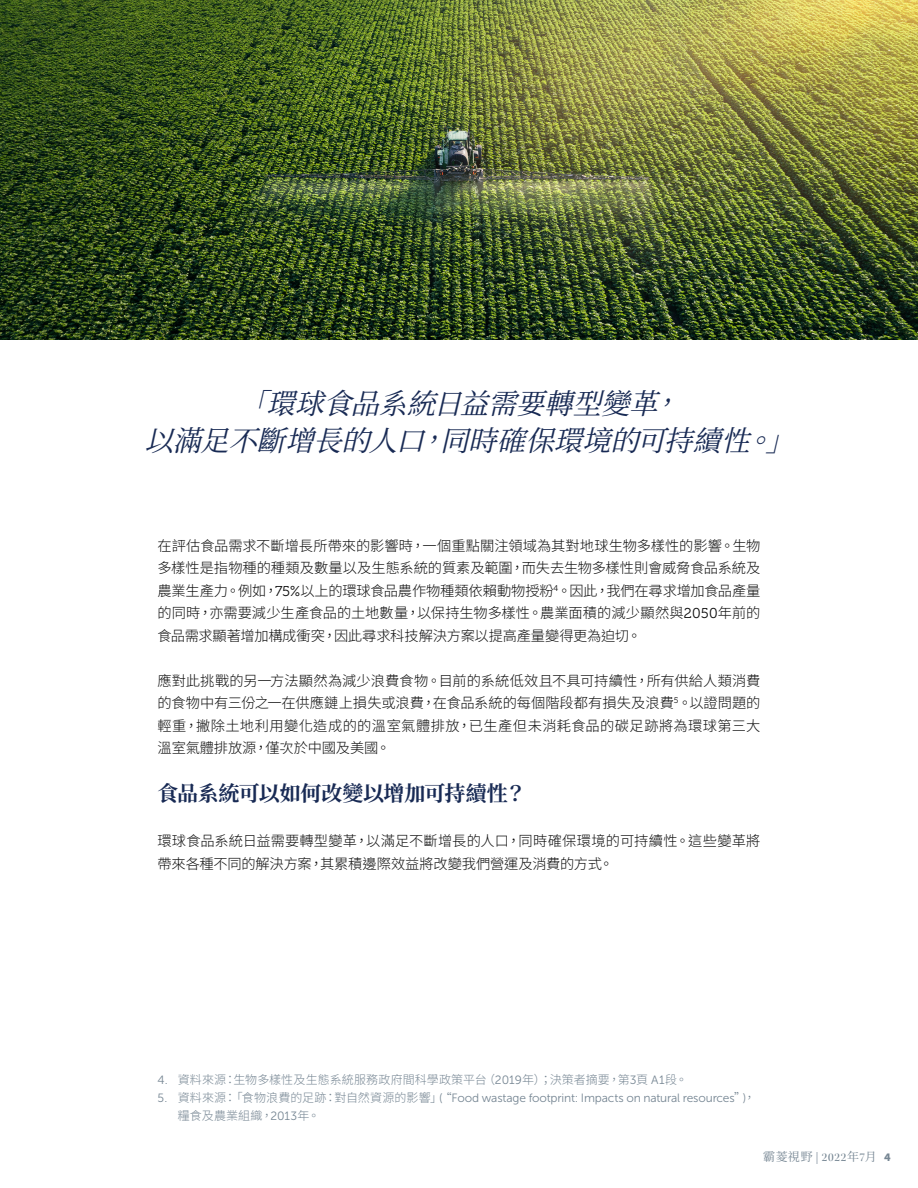
<style>
.page{position:relative;width:918px;height:1188px;background:#fff}
.page>*{position:absolute;margin:0;border:0;box-sizing:border-box;transform-origin:0 0}
.t1{font:italic 28.5px/37.5px "Source Han Serif TC";color:#182a54}
.t2{font:700 21px "Source Han Serif TC";letter-spacing:-.01em;color:#182a54}
.t3{font:300 14.25px/22.5px "Source Han Sans TC";color:#0d0d0d;text-align:justify}
.t4{font:12px/18px "Museo Sans 300";letter-spacing:-.01em;color:#768693}
.t5{font:300 12px "Source Han Sans TC";letter-spacing:.01em;color:#768693}
.t6{font:12px "Source Han Serif TC";color:#768693}
.s1{font-family:"Museo 300";font-weight:400}
.s2{font-family:"Museo Sans 300";font-weight:400}
.s3{font-family:"Source Han Sans TC";font-weight:300}
.s4{font-family:"Kepler Std Medium Disp"}
.s5{font-family:"Museo Sans 900";font-size:10.5px}
</style>
<div class="page">
<img style="left:0;top:0;width:918px;height:339px">
<p class="t1" style="left:145px;top:385px;width:669px;text-indent:95px">「環球食品系統日益需要轉型變革，<br>以滿足不斷增長的人口，同時確保環境的可持續性。」</p>
<p class="t3" style="left:158px;top:534px;width:605px">在評估食品需求不斷增長所帶來的影響時，一個重點關注領域為其對地球生物多樣性的影響。生物多樣性是指物種的種類及數量以及生態系統的質素及範圍，而失去生物多樣性則會威脅食品系統及農業生產力。例如，<span class="s1">75%</span>以上的環球食品農作物種類依賴動物授粉<sup>4</sup>。因此，我們在尋求增加食品產量的同時，亦需要減少生產食品的土地數量，以保持生物多樣性。農業面積的減少顯然與<span class="s1">2050</span>年前的食品需求顯著增加構成衝突，因此尋求科技解決方案以提高產量變得更為迫切。</p>
<p class="t3" style="left:158px;top:669px;width:605px">應對此挑戰的另一方法顯然為減少浪費食物。目前的系統低效且不具可持續性，所有供給人類消費的食物中有三份之一在供應鏈上損失或浪費，在食品系統的每個階段都有損失及浪費<sup>5</sup>。以證問題的輕重，撇除土地利用變化造成的的溫室氣體排放，已生產但未消耗食品的碳足跡將為環球第三大溫室氣體排放源，僅次於中國及美國。</p>
<p class="t2" style="left:158px;top:781px;width:370px">食品系統可以如何改變以增加可持續性？</p>
<p class="t3" style="left:158px;top:830px;width:605px">環球食品系統日益需要轉型變革，以滿足不斷增長的人口，同時確保環境的可持續性。這些變革將帶來各種不同的解決方案，其累積邊際效益將改變我們營運及消費的方式。</p>
<p class="t5" style="left:158px;top:1073px;width:531px"><span class="s2">4.</span> 資料來源：生物多樣性及生態系統服務政府間科學政策平台（<span class="s2">2019</span>年）；決策者摘要，第<span class="s2">3</span>頁 <span class="s2">A1</span>段。</p>
<p class="t4" style="left:178px;top:1089px;width:579px;text-indent:-20px">5. <span class="s3">資料來源：「食物浪費的足跡：對自然資源的影響」</span>(<span class="s3">“</span>Food wastage footprint: Impacts on natural resources<span class="s3">”</span>)<span class="s3">，糧食及農業組織，</span>2013<span class="s3">年。</span></p>
<p class="t6" style="left:763px;top:1150px;width:129px">霸菱視野 <span class="s4">| 2022</span>年<span class="s4">7</span>月 <span class="s5">4</span></p>
</div>
